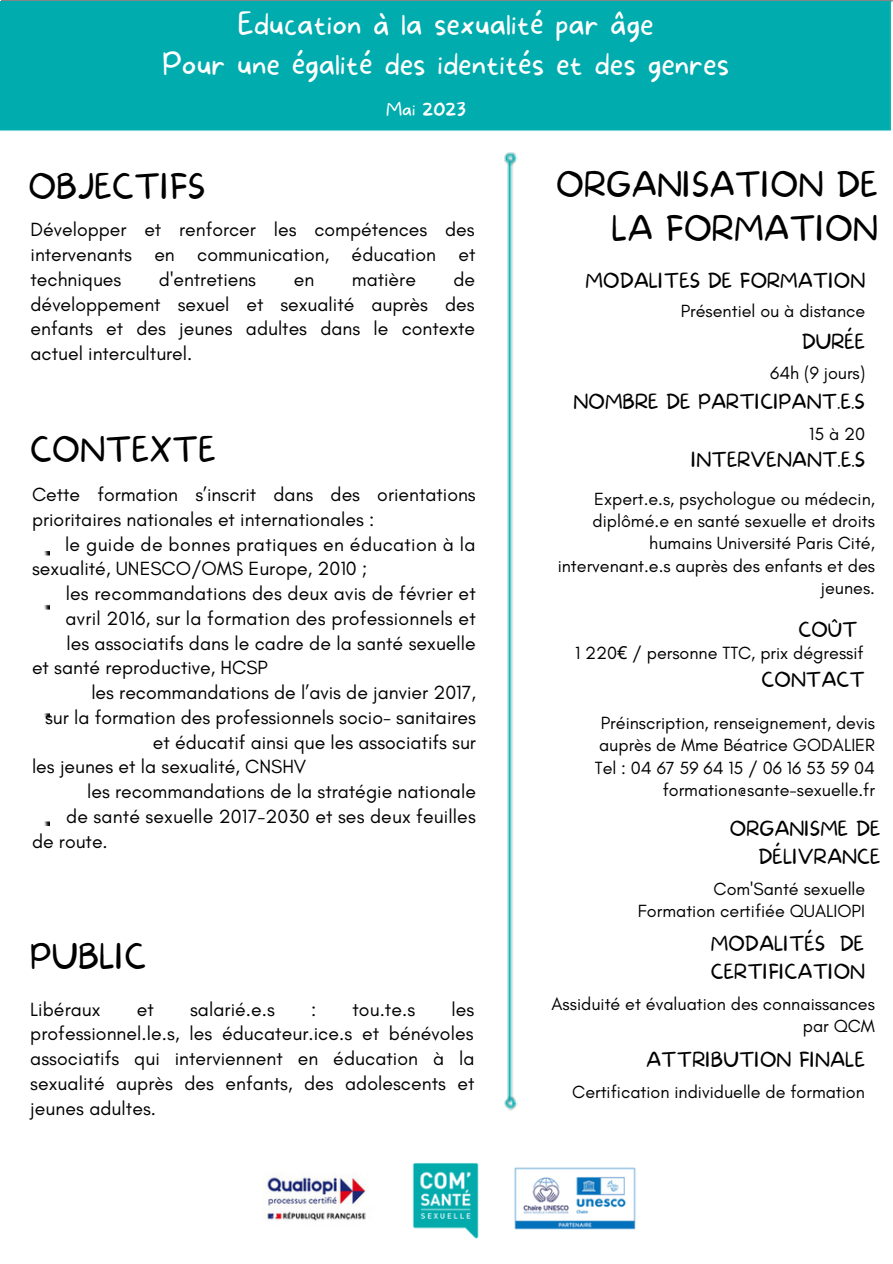
<style>
.page{position:relative;width:893px;height:1264px;background:#fff}
.page>*{position:absolute;margin:0;border:0;box-sizing:border-box;transform-origin:0 0}
.t1{font:100 32.85px/43.8px "More Sugar";color:#000;text-align:right}
.t2{font:100 29.85px "More Sugar";color:#fff}
.t3{font:19.5px/24.8px "Glacial Indifference";color:#000;text-align:justify}
.t4{font:100 19.5px/28px "More Sugar";color:#000}
.t5{font:18px/22.5px "Glacial Indifference";color:#000;text-align:right}
.t6{font:100 18px "More Sugar";color:#fff}
.s1{font-family:"Noto Sans"}
</style>
<div class="page">
<img style="left:45px;top:551px;width:4px;height:274px">
<div style="left:0;top:1px;width:890px;height:130px;background:#00acae"></div>
<img style="left:508px;top:165px;width:5px;height:931px">
<img style="left:505px;top:1096px;width:13px;height:14px">
<svg style="left:505px;top:153px;width:13px;height:12px"></svg>
<img style="left:265px;top:1175px;width:101px;height:46px">
<img style="left:514px;top:1167px;width:122px;height:63px">
<img style="left:412px;top:1162px;width:67px;height:77px">
<p class="t2" style="left:238px;top:7px;width:417px">Education à la sexualité par âge</p>
<p class="t2" style="left:162px;top:46px;width:568px">Pour une égalité des identités et des genres</p>
<p class="t6" style="left:386px;top:99px;width:81px">Mai 2023</p>
<p class="t1" style="left:28px;top:166px;width:179px">OBJECTIFS</p>
<p class="t1" style="left:556px;top:165px;width:323px">ORGANISATION DE<br>LA FORMATION</p>
<p class="t3" style="left:31px;top:217px;width:446px">Développer et renforcer les compétences des intervenants en communication, éducation et techniques</p>
<p class="t3" style="left:31px;top:266px;width:446px;text-indent:423px">de développement sexuel et sexualité auprès des enfants et des jeunes adultes dans le contexte actuel interculturel.</p>
<p class="t3" style="left:159px;top:266px;width:99px">d'entretiens</p>
<p class="t3" style="left:294px;top:266px;width:22px">en</p>
<p class="t3" style="left:352px;top:266px;width:66px">matière</p>
<p class="t4" style="left:585px;top:268px;width:281px">MODALITES DE FORMATION</p>
<p class="t5" style="left:680px;top:300px;width:186px">Présentiel ou à distance</p>
<p class="t4" style="left:801px;top:328px;width:65px">DURÉE</p>
<p class="t5" style="left:770px;top:361px;width:97px">64h (9 jours)</p>
<p class="t4" style="left:573px;top:389px;width:293px">NOMBRE DE PARTICIPANT.E.S</p>
<p class="t5" style="left:809px;top:422px;width:58px">15 à 20</p>
<p class="t4" style="left:691px;top:446px;width:176px">INTERVENANT.E.S</p>
<p class="t1" style="left:30px;top:429px;width:187px">CONTEXTE</p>
<p class="t3" style="left:32px;top:482px;width:445px">Cette formation s’inscrit dans des orientations prioritaires nationales et internationales :</p>
<p class="t3" style="left:65px;top:531px;width:412px">le guide de bonnes pratiques en éducation à la</p>
<p class="t3" style="left:32px;top:556px;width:337px">sexualité, UNESCO/OMS Europe, 2010 ;</p>
<p class="t3" style="left:66px;top:581px;width:411px">les recommandations des deux avis de février et</p>
<p class="t3" style="left:66px;top:605px;width:411px">avril 2016, sur la formation des professionnels et</p>
<p class="t3" style="left:66px;top:630px;width:411px">les associatifs dans le cadre de la santé sexuelle</p>
<p class="t3" style="left:32px;top:655px;width:237px">et santé reproductive, HCSP</p>
<p class="t3" style="left:91px;top:680px;width:386px">les recommandations de l’avis de janvier 2017,</p>
<p class="t3" style="left:45px;top:704px;width:432px;text-align:right">sur la formation des professionnels socio- sanitaires et éducatif ainsi que les associatifs sur</p>
<p class="t3" style="left:32px;top:754px;width:276px">les jeunes et la sexualité, CNSHV</p>
<p class="t3" style="left:87px;top:778px;width:390px">les recommandations de la stratégie nationale</p>
<p class="t3" style="left:66px;top:803px;width:411px">de santé sexuelle 2017-2030 et ses deux feuilles</p>
<p class="t3" style="left:32px;top:828px;width:77px">de route.</p>
<p class="t1" style="left:30px;top:936px;width:118px">PUBLIC</p>
<p class="t3" style="left:30px;top:996px;width:445px;text-indent:421px">les professionnel.le.s, les éducateur.ice.s et bénévoles associatifs qui interviennent en éducation à la sexualité auprès des enfants, des adolescents et jeunes adultes.</p>
<p class="t3" style="left:30px;top:996px;width:72px">Libéraux</p>
<p class="t3" style="left:137px;top:996px;width:19px">et</p>
<p class="t3" style="left:190px;top:996px;width:86px">salarié.e.s</p>
<p class="t3" style="left:311px;top:996px;width:7px">:</p>
<p class="t3" style="left:352px;top:996px;width:64px">tou.te.s</p>
<p class="t5" style="left:557px;top:487px;width:319px">Expert.e.s, psychologue ou médecin, diplômé.e en santé sexuelle et droits humains Université Paris Cité, intervenant.e.s auprès des enfants et des jeunes.</p>
<p class="t4" style="left:798px;top:617px;width:61px">COÛT</p>
<p class="t4" style="left:761px;top:666px;width:105px">CONTACT</p>
<p class="t5" style="left:575px;top:641px;width:290px">1 220<span class="s1">€</span> / personne TTC, prix dégressif</p>
<p class="t5" style="left:594px;top:711px;width:282px">Préinscription, renseignement, devis auprès de Mme Béatrice GODALIER Tel : 04 67 59 64 15 / 06 16 53 59 04 formation@sante-sexuelle.fr</p>
<p class="t4" style="left:729px;top:815px;width:152px;text-align:right">ORGANISME DE<br>DÉLIVRANCE</p>
<p class="t5" style="left:713px;top:877px;width:153px">Com'Santé sexuelle</p>
<p class="t5" style="left:638px;top:899px;width:228px">Formation certifiée QUALIOPI</p>
<p class="t4" style="left:710px;top:930px;width:156px">MODALITÉS DE<br>CERTIFICATION</p>
<p class="t5" style="left:551px;top:992px;width:325px">Assiduité et évaluation des connaissances par QCM</p>
<p class="t4" style="left:646px;top:1046px;width:220px">ATTRIBUTION FINALE</p>
<p class="t5" style="left:572px;top:1080px;width:294px">Certification individuelle de formation</p>
</div>
